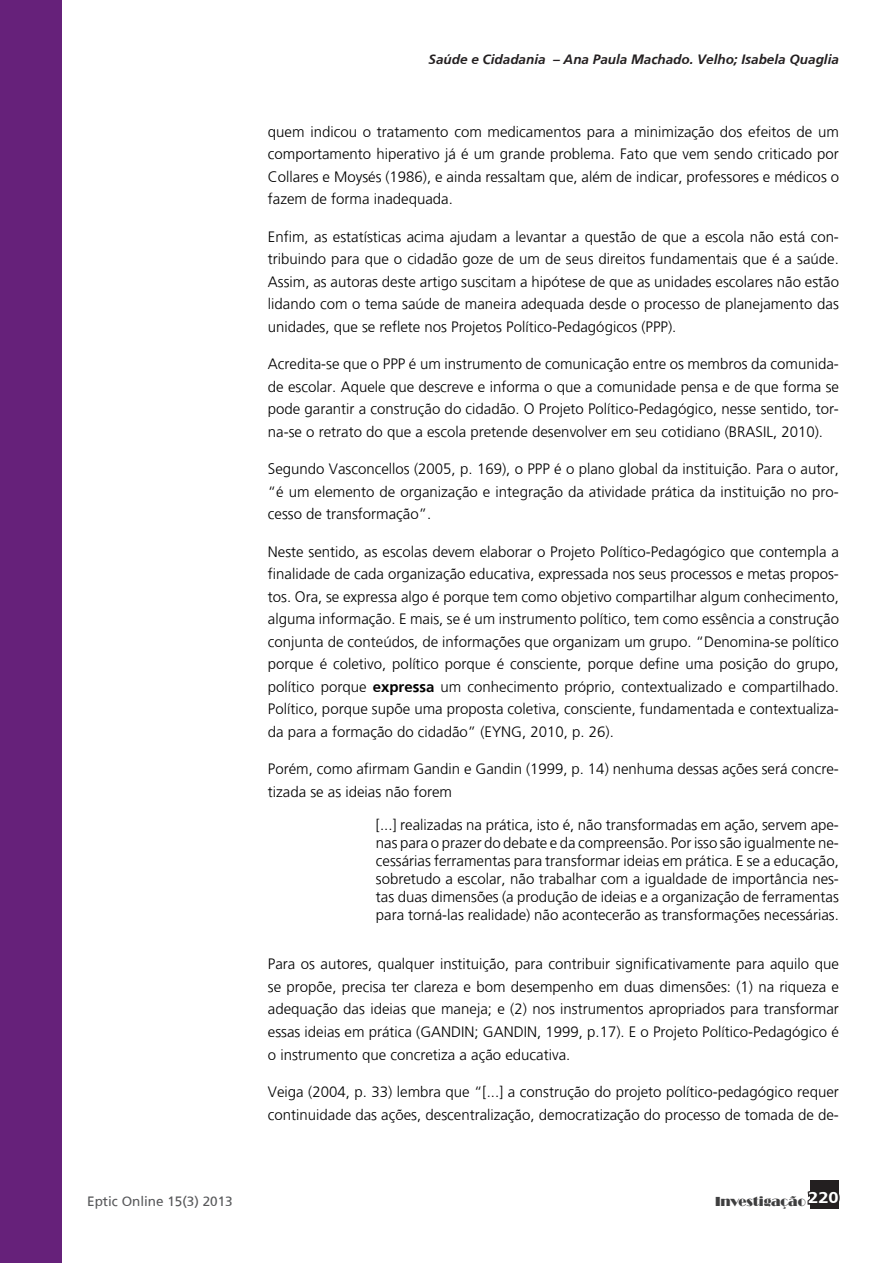
<style>
.page{position:relative;width:893px;height:1263px;background:#fff}
.page>*{position:absolute;margin:0;border:0;box-sizing:border-box;transform-origin:0 0}
.rev_artigo{font:300 15px/22.5px "Frutiger";color:#000;text-align:justify}
.rev_citaçao{font:300 15px/18px "Frutiger";color:#000;text-align:justify}
.t1{font:italic 700 13.5px "Frutiger";color:#231f20}
.t2{font:13.5px "Frutiger";color:#57585a}
.t3{font:13.5px "Broadway";color:#3e3e3f}
.s1{font-weight:700}
</style>
<div class="page">
<div style="left:811px;top:1180px;width:28px;height:29px;background:#231f20"></div>
<svg style="left:807px;top:1188px;width:33px;height:19px"></svg>
<div style="left:0;top:0;width:62px;height:1263px;background:#66217a"></div>
<p class="t1" style="left:429px;top:52px;width:412px">Saúde e Cidadania – Ana Paula Machado. Velho; Isabela Quaglia</p>
<p class="rev_artigo" style="left:268px;top:120px;width:573px">quem indicou o tratamento com medicamentos para a minimização dos efeitos de um comportamento hiperativo já é um grande problema. Fato que vem sendo criticado por Collares e Moysés (1986), e ainda ressaltam que, além de indicar, professores e médicos o fazem de forma inadequada.</p>
<p class="rev_artigo" style="left:268px;top:225px;width:573px">Enfim, as estatísticas acima ajudam a levantar a questão de que a escola não está con&shy;tribuindo para que o cidadão goze de um de seus direitos fundamentais que é a saúde.<br>Assim, as autoras deste artigo suscitam a hipótese de que as unidades escolares não estão lidando com o tema saúde de maneira adequada desde o processo de planejamento das unidades, que se reflete nos Projetos Político-Pedagógicos (PPP).</p>
<p class="rev_artigo" style="left:268px;top:353px;width:573px">Acredita-se que o PPP é um instrumento de comunicação entre os membros da comunida&shy;de escolar. Aquele que descreve e informa o que a comunidade pensa e de que forma se pode garantir a construção do cidadão. O Projeto Político-Pedagógico, nesse sentido, tor&shy;na-se o retrato do que a escola pretende desenvolver em seu cotidiano (BRASIL, 2010).</p>
<p class="rev_artigo" style="left:268px;top:458px;width:573px">Segundo Vasconcellos (2005, p. 169), o PPP é o plano global da instituição. Para o autor, “é um elemento de organização e integração da atividade prática da instituição no pro&shy;cesso de transformação”.</p>
<p class="rev_artigo" style="left:268px;top:540px;width:573px">Neste sentido, as escolas devem elaborar o Projeto Político-Pedagógico que contempla a finalidade de cada organização educativa, expressada nos seus processos e metas propos&shy;tos. Ora, se expressa algo é porque tem como objetivo compartilhar algum conhecimento, alguma informação. E mais, se é um instrumento político, tem como essência a construção conjunta de conteúdos, de informações que organizam um grupo. “Denomina-se político porque é coletivo, político porque é consciente, porque define uma posição do grupo, político porque <span class="s1">expressa</span> um conhecimento próprio, contextualizado e compartilhado.<br>Político, porque supõe uma proposta coletiva, consciente, fundamentada e contextualiza&shy;da para a formação do cidadão” (EYNG, 2010, p. 26).</p>
<p class="rev_artigo" style="left:268px;top:758px;width:573px">Porém, como afirmam Gandin e Gandin (1999, p. 14) nenhuma dessas ações será concre&shy;tizada se as ideias não forem</p>
<p class="rev_citaçao" style="left:376px;top:816px;width:465px">[...] realizadas na prática, isto é, não transformadas em ação, servem ape&shy;nas para o prazer do debate e da compreensão. Por isso são igualmente ne&shy;cessárias ferramentas para transformar ideias em prática. E se a educação, sobretudo a escolar, não trabalhar com a igualdade de importância nes&shy;tas duas dimensões (a produção de ideias e a organização de ferramentas para torná-las realidade) não acontecerão as transformações necessárias.</p>
<p class="rev_artigo" style="left:268px;top:953px;width:573px">Para os autores, qualquer instituição, para contribuir significativamente para aquilo que se propõe, precisa ter clareza e bom desempenho em duas dimensões: (1) na riqueza e adequação das ideias que maneja; e (2) nos instrumentos apropriados para transformar essas ideias em prática (GANDIN; GANDIN, 1999, p.17). E o Projeto Político-Pedagógico é o instrumento que concretiza a ação educativa.</p>
<p class="rev_artigo" style="left:268px;top:1080px;width:573px">Veiga (2004, p. 33) lembra que “[...] a construção do projeto político-pedagógico requer continuidade das ações, descentralização, democratização do processo de tomada de de-</p>
<p class="t2" style="left:87px;top:1193px;width:147px">Eptic Online 15(3) 2013</p>
<p class="t3" style="left:715px;top:1194px;width:125px">Investigação <sup>220</sup></p>
</div>
